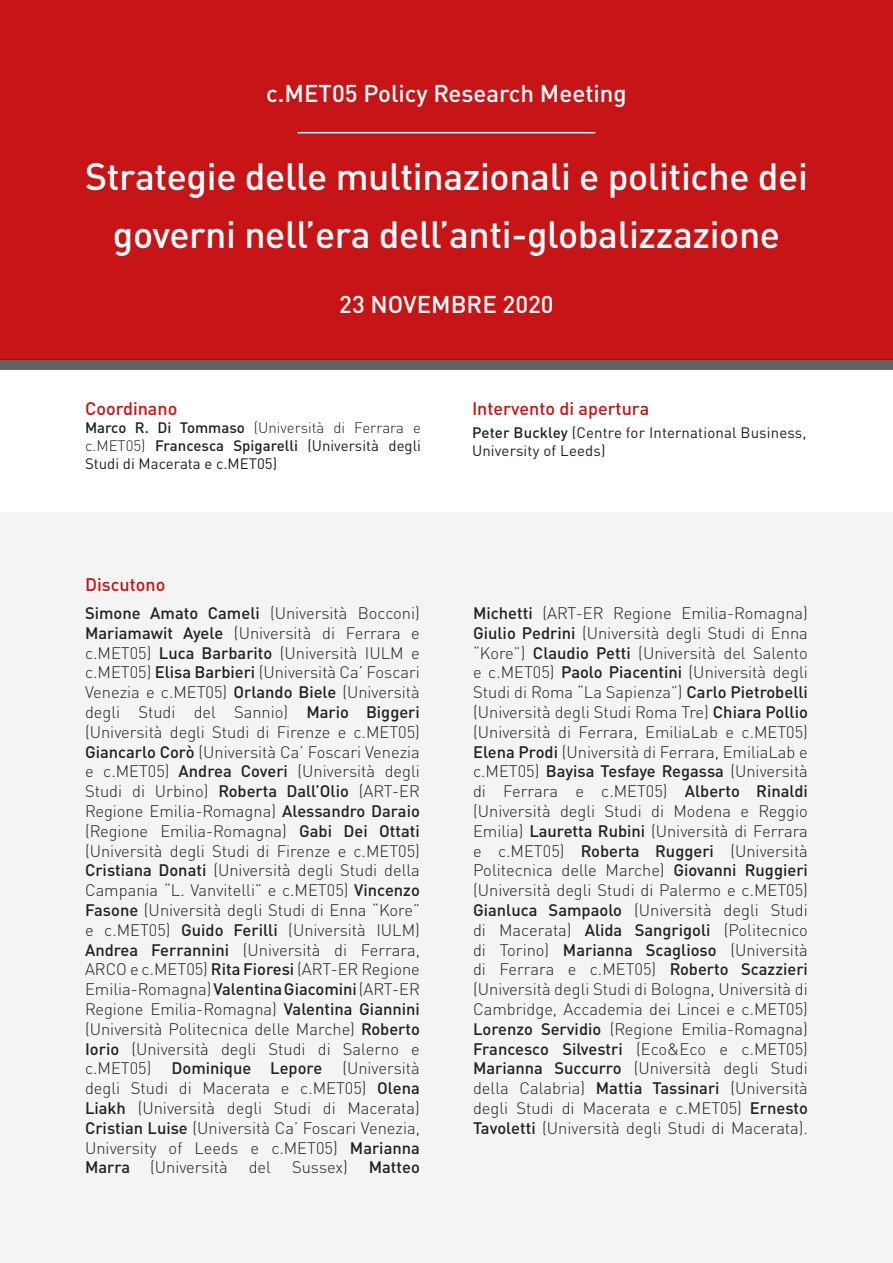
<style>
.page{position:relative;width:893px;height:1263px;background:#fff}
.page>*{position:absolute;margin:0;border:0;box-sizing:border-box;transform-origin:0 0}
.t1{font:500 37.5px/58.5px "DIN Pro";letter-spacing:-.01em;color:#fff;text-align:center}
.t2{font:500 24px "DIN Pro";color:#fff}
._1col{font:500 18px "DIN Pro";color:#c61417}
.t3{font:300 16.5px/19.8px "DIN Pro";color:#231f20;text-align:justify}
.t4{font:500 16.5px "DIN Pro";color:#231f20}
.t5{font:15px/18px "DIN Pro";letter-spacing:.01em;color:#231f20;text-align:justify}
.s1{font-weight:500}
.s2{font-weight:300}
</style>
<div class="page">
<div style="left:0;top:0;width:893px;height:359px;background:#c61417"></div>
<div style="left:0;top:513px;width:893px;height:750px;background:#f4f4f4"></div>
<div style="left:0;top:359px;width:893px;height:11px;background:#656263"></div>
<hr style="left:298px;top:132px;width:297px;height:1px;background:#fff">
<p class="t2" style="left:266px;top:74px;width:362px">c.MET05 Policy Research Meeting</p>
<p class="t1" style="left:85px;top:143px;width:724px">Strategie delle multinazionali e politiche dei governi nell’era dell’anti-globalizzazione</p>
<p class="t2" style="left:339px;top:285px;width:216px">23 NOVEMBRE 2020</p>
<p class="_1col" style="left:85px;top:394px;width:94px">Coordinano</p>
<p class="t5" style="left:85px;top:418px;width:337px"><span class="s1">Marco R. Di Tommaso</span> <span class="s2">(Università di Ferrara e c.MET05)</span> <span class="s1">Francesca Spigarelli</span> (Università degli Studi di Macerata e c.MET05)</p>
<p class="_1col" style="left:85px;top:570px;width:82px">Discutono</p>
<p class="t3" style="left:85px;top:602px;width:336px"><span class="s1">Simone Amato Cameli</span> (Università Bocconi)<br><span class="s1">Mariamawit Ayele</span> (Università di Ferrara e c.MET05) <span class="s1">Luca Barbarito</span> (Università IULM e c.MET05) <span class="s1">Elisa Barbieri</span> (Università Ca’ Foscari Venezia e c.MET05) <span class="s1">Orlando Biele</span> (Università degli Studi del Sannio) <span class="s1">Mario Biggeri </span>(Università degli Studi di Firenze e c.MET05)<br><span class="s1">Giancarlo Corò</span> (Università Ca’ Foscari Venezia e c.MET05) <span class="s1">Andrea Coveri</span> (Università degli Studi di Urbino) <span class="s1">Roberta Dall’Olio</span> (ART-ER Regione Emilia-Romagna) <span class="s1">Alessandro Daraio </span>(Regione Emilia-Romagna) <span class="s1">Gabi Dei Ottati </span>(Università degli Studi di Firenze e c.MET05)<br><span class="s1">Cristiana Donati</span> (Università degli Studi della Campania “L. Vanvitelli” e c.MET05) <span class="s1">Vincenzo Fasone</span> (Università degli Studi di Enna “Kore” e c.MET05) <span class="s1">Guido Ferilli</span> (Università IULM)<br><span class="s1">Andrea Ferrannini</span> (Università di Ferrara, ARCO e c.MET05) <span class="s1">Rita Fioresi</span> (ART-ER Regione Emilia-Romagna) <span class="s1">Valentina Giacomini</span> (ART-ER Regione Emilia-Romagna) <span class="s1">Valentina Giannini </span>(Università Politecnica delle Marche) <span class="s1">Roberto Iorio</span> (Università degli Studi di Salerno e c.MET05) <span class="s1">Dominique Lepore</span> (Università degli Studi di Macerata e c.MET05) <span class="s1">Olena Liakh</span> (Università degli Studi di Macerata)<br><span class="s1">Cristian Luise</span> (Università Ca’ Foscari Venezia, University of Leeds e c.MET05) <span class="s1">Marianna Marra</span> (Università</p>
<p class="t3" style="left:249px;top:1156px;width:24px">del</p>
<p class="t3" style="left:292px;top:1156px;width:57px">Sussex)</p>
<p class="t4" style="left:369px;top:1154px;width:53px">Matteo</p>
<p class="_1col" style="left:472px;top:394px;width:179px">Intervento di apertura</p>
<p class="t5" style="left:472px;top:422px;width:336px"><span class="s1">Peter Buckley</span> (Centre for International Business,<br>University of Leeds)</p>
<p class="t3" style="left:473px;top:602px;width:336px"><span class="s1">Michetti</span> (ART-ER Regione Emilia-Romagna)<br><span class="s1">Giulio Pedrini</span> (Università degli Studi di Enna “Kore”) <span class="s1">Claudio Petti</span> (Università del Salento e c.MET05) <span class="s1">Paolo Piacentini</span> (Università degli Studi di Roma “La Sapienza”) <span class="s1">Carlo Pietrobelli </span>(Università degli Studi Roma Tre) <span class="s1">Chiara Pollio </span>(Università di Ferrara, EmiliaLab e c.MET05)<br><span class="s1">Elena Prodi</span> (Università di Ferrara, EmiliaLab e c.MET05) <span class="s1">Bayisa Tesfaye Regassa</span> (Università di Ferrara e c.MET05) <span class="s1">Alberto Rinaldi </span>(Università degli Studi di Modena e Reggio Emilia) <span class="s1">Lauretta Rubini</span> (Università di Ferrara e c.MET05) <span class="s1">Roberta Ruggeri</span> (Università Politecnica delle Marche) <span class="s1">Giovanni Ruggieri </span>(Università degli Studi di Palermo e c.MET05)<br><span class="s1">Gianluca Sampaolo</span> (Università degli Studi di Macerata) <span class="s1">Alida Sangrigoli</span> (Politecnico di Torino) <span class="s1">Marianna Scaglioso</span> (Università di Ferrara e c.MET05) <span class="s1">Roberto Scazzieri </span>(Università degli Studi di Bologna, Università di Cambridge, Accademia dei Lincei e c.MET05)<br><span class="s1">Lorenzo Servidio</span> (Regione Emilia-Romagna)<br><span class="s1">Francesco Silvestri</span> (Eco&amp;Eco e c.MET05)<br><span class="s1">Marianna Succurro</span> (Università degli Studi della Calabria) <span class="s1">Mattia Tassinari</span> (Università degli Studi di Macerata e c.MET05) <span class="s1">Ernesto Tavoletti</span> (Università degli Studi di Macerata).</p>
</div>
